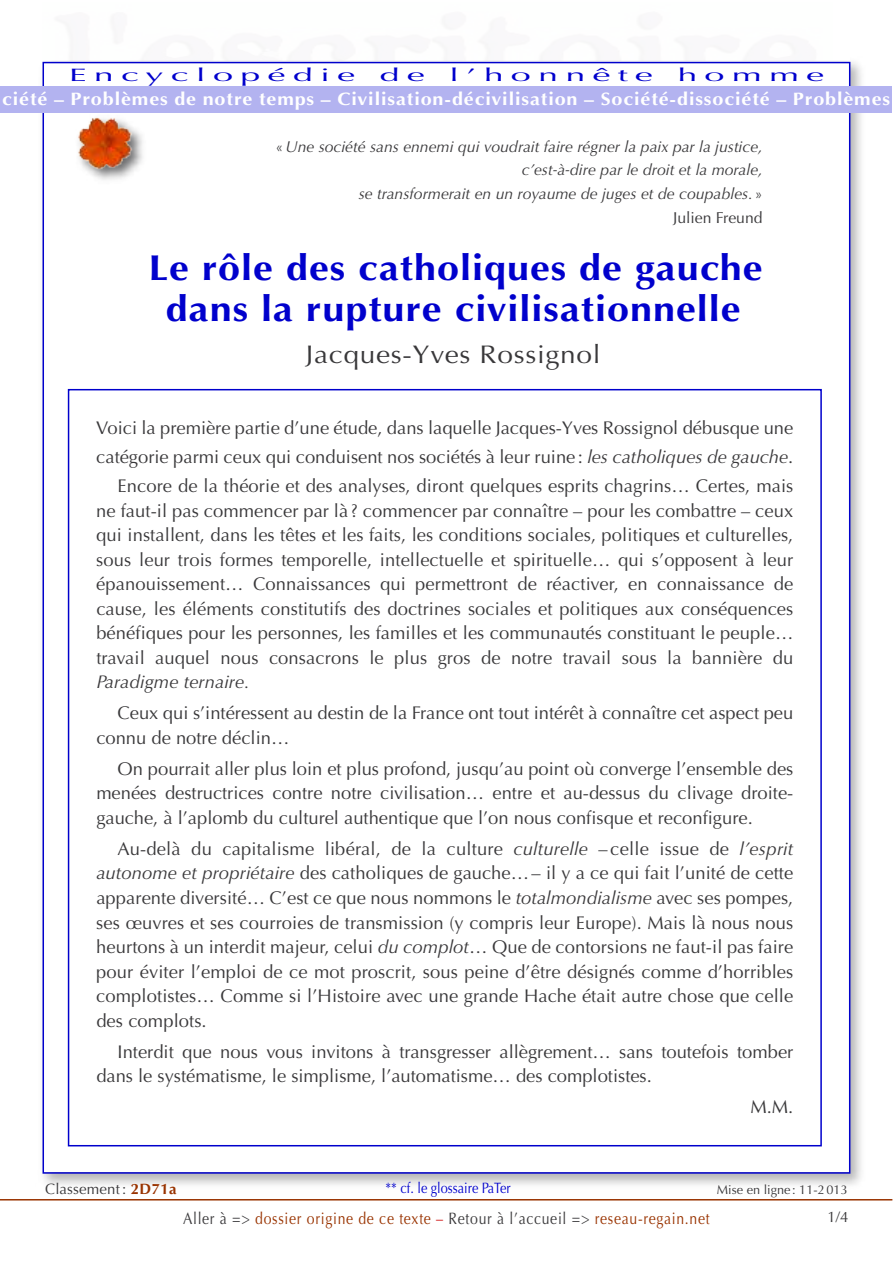
<style>
.page{position:relative;width:893px;height:1263px;background:#fff}
.page>*{position:absolute;margin:0;border:0;box-sizing:border-box;transform-origin:0 0}
.t1{font:700 36px/40.8px "Optima";letter-spacing:.025em;color:#00c;text-align:center;scale:1.1 1}
.t2{font:25.5px "Optima";letter-spacing:.025em;color:#39383a;scale:1.1 1}
.t3{font:18.3px/24.5px "Optima";color:#39383a;text-align:justify}
.t4{font:italic 18.3px "Optima";letter-spacing:.005em;color:#39383a}
.t5{font:700 18px "Optima";letter-spacing:.045em;color:#fff;scale:1.1 1}
.t6{font:18px "Optima";letter-spacing:.2em;color:#00c;scale:2 1}
.t7{font:16.5px "Optima";letter-spacing:.05em;color:#930;scale:.85 1}
.t8{font:italic 15.75px/23.7px "Optima";color:#39383a;text-align:right}
.t9{font:15px "Optima";color:#00c;scale:.85 1}
.t10{font:15px "Optima";letter-spacing:.01em;color:#39383a}
.t11{font:12.75px "Optima";color:#39383a}
.s1{font-style:normal}
.s2{font-style:italic}
.s3{font-weight:700;color:#930}
.s4{color:#39383a}
.s5{color:#c00}
</style>
<div class="page">
<img style="left:36px;top:60px;width:834px;height:1125px">
<div style="left:44px;top:63px;width:805px;height:1109px;background:#fff"></div>
<div style="left:1px;top:86px;width:891px;height:26px;background:#b3b3f0"></div>
<img style="left:62px;top:112px;width:100px;height:68px">
<img style="left:76px;top:115px;width:59px;height:56px">
<hr style="left:0;top:1199px;width:892px;height:1px;background:#930">
<p class="t6" style="left:69px;top:65px;width:145px">Encyclopédie</p>
<p class="t6" style="left:380px;top:65px;width:24px">de</p>
<p class="t6" style="left:449px;top:65px;width:103px">l’honnête</p>
<p class="t6" style="left:677px;top:65px;width:75px">homme</p>
<p class="t5" style="left:2px;top:88px;width:809px">ciété – Problèmes de notre temps – Civilisation-décivilisation – Société-dissociété – Problèmes</p>
<p class="t8" style="left:276px;top:135px;width:488px"><span class="s1">«</span>Une société sans ennemi qui voudrait faire régner la paix par la justice, c’est-à-dire par le droit et la morale,<br>se transformerait en un royaume de juges et de coupables. <span class="s1">»<br>Julien Freund</span></p>
<h1 class="t1" style="left:148px;top:248px;width:560px">Le rôle des catholiques de gauche dans la rupture civilisationnelle</h1>
<h2 class="t2" style="left:306px;top:340px;width:269px">Jacques-Yves Rossignol</h2>
<p class="t3" style="left:96px;top:414px;width:698px;line-height:29px;text-align:right">Voici la première partie d’une étude, dans laquelle Jacques-Yves Rossignol débusque une catégorie parmi ceux qui conduisent nos sociétés à leur ruine : <span class="s2">les catholiques de gauche</span>.<br>Encore de la théorie et des analyses, diront quelques esprits chagrins… Certes, mais</p>
<p class="t3" style="left:96px;top:498px;width:698px">ne faut-il pas commencer par là ? commencer par connaître – pour les combattre – ceux qui installent, dans les têtes et les faits, les conditions sociales, politiques et culturelles, sous leur trois formes temporelle, intellectuelle et spirituelle… qui s’opposent à leur épanouissement… Connaissances qui permettront de réactiver, en connaissance de cause, les éléments constitutifs des doctrines sociales et politiques aux conséquences bénéfiques pour les personnes, les familles et les communautés constituant le peuple… travail auquel nous consacrons le plus gros de notre travail sous la bannière du</p>
<p class="t4" style="left:96px;top:671px;width:155px">Paradigme ternaire.</p>
<p class="t3" style="left:96px;top:701px;width:698px;text-indent:21px">Ceux qui s’intéressent au destin de la France ont tout intérêt à connaître cet aspect peu connu de notre déclin…</p>
<p class="t3" style="left:96px;top:756px;width:698px;text-indent:21px">On pourrait aller plus loin et plus profond, jusqu’au point où converge l’ensemble des menées destructrices contre notre civilisation… entre et au-dessus du clivage droite&shy;gauche, à l’aplomb du culturel authentique que l’on nous confisque et reconfigure.</p>
<p class="t3" style="left:96px;top:836px;width:698px;text-indent:21px">Au-delà du capitalisme libéral, de la culture <span class="s2">culturelle</span> – celle issue de <span class="s2">l’esprit autonome et propriétaire</span> des catholiques de gauche…– il y a ce qui fait l’unité de cette apparente diversité… C’est ce que nous nommons le <span class="s2">totalmondialisme</span> avec ses pompes, ses œuvres et ses courroies de transmission (y compris leur Europe). Mais là nous nous heurtons à un interdit majeur, celui <span class="s2">du complot</span>… Que de contorsions ne faut-il pas faire pour éviter l’emploi de ce mot proscrit, sous peine d’être désignés comme d’horribles complotistes… Comme si l’Histoire avec une grande Hache était autre chose que celle des complots.</p>
<p class="t3" style="left:96px;top:1039px;width:698px;text-indent:21px">Interdit que nous vous invitons à transgresser allègrement… sans toutefois tomber dans le systématisme, le simplisme, l’automatisme… des complotistes.</p>
<p class="t3" style="left:750px;top:1095px;width:44px">M.M.</p>
<p class="t10" style="left:45px;top:1180px;width:133px">Classement : <span class="s3">2D71a</span></p>
<p class="t9" style="left:386px;top:1179px;width:149px">** cf. le glossaire PaTer</p>
<p class="t11" style="left:717px;top:1182px;width:132px">Mise en ligne : 11-2013</p>
<p class="t7" style="left:183px;top:1209px;width:621px"><span class="s4">Aller à =&gt;</span> dossier origine de ce texte <span class="s5">–</span> <span class="s4">Retour à l’accueil =&gt;</span> reseau-regain.net</p>
<p class="t10" style="left:827px;top:1208px;width:22px">1/4</p>
</div>
